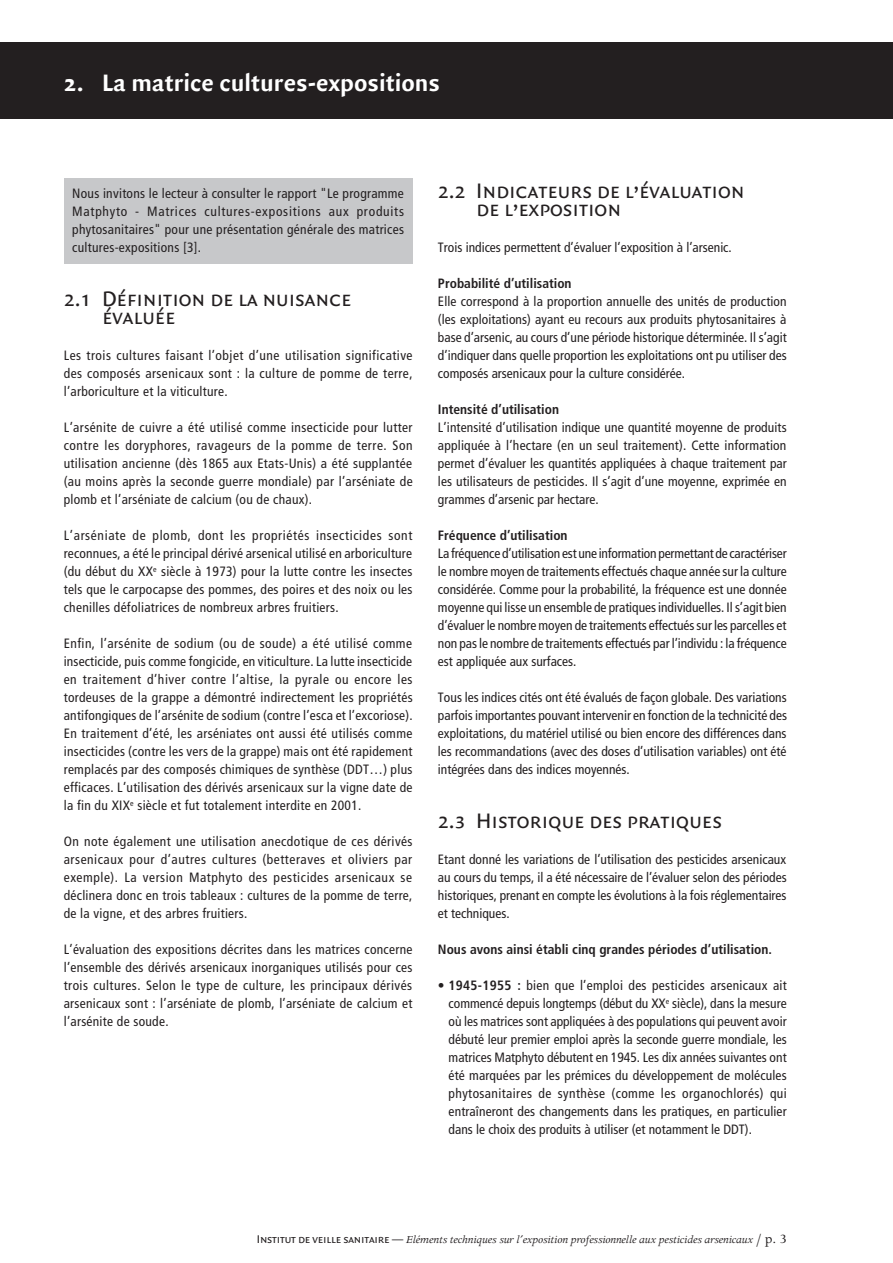
<style>
.page{position:relative;width:893px;height:1263px;background:#fff}
.page>*{position:absolute;margin:0;border:0;box-sizing:border-box;transform-origin:0 0}
.MenP_Titre1_Chap_x{font:700 25.5px "Quadraat Sans";color:#fff}
.MenP_Titre3_xx{font:22.5px/18px "Quadraat Sans Caps";color:#231f20}
.Labeur{font:condensed 13.5px/18px "Frutiger LT Std";letter-spacing:.02em;color:#231f20;text-align:justify}
.Labeur_Puce_2Nv_1sur{font:condensed 13.5px/18px "Frutiger LT Std";color:#231f20;text-align:justify}
.Labeur_solidaire{font:700 condensed 13.5px "Frutiger LT Std";color:#231f20}
.Labeur-2{font:condensed 13.5px "Frutiger LT Std";color:#231f20}
.Labeur_bold{font:700 condensed 13.5px "Frutiger LT Std";color:#231f20}
.Pied_de_page{font:italic 12px "Apollo";letter-spacing:-.015em;color:#231f20}
.s1{font-weight:700}
.s2{font-family:"Quadraat Sans Caps";font-style:normal}
.s3{font-style:normal;font-size:14.25px}
</style>
<div class="page">
<div style="left:0;top:43px;width:893px;height:76px;background:#231f20"></div>
<div style="left:64px;top:178px;width:348px;height:86px;background:#c7c8ca"></div>
<p class="MenP_Titre1_Chap_x" style="left:64px;top:69px;width:378px">2. La matrice cultures-expositions</p>
<p class="Labeur" style="left:72px;top:184px;width:333px">Nous invitons le lecteur à consulter le rapport "Le programme Matphyto - Matrices cultures-expositions aux produits phytosanitaires" pour une présentation générale des matrices cultures-expositions [3].</p>
<p class="MenP_Titre3_xx" style="left:102px;top:290px;width:251px;text-indent:-38px">2.1 Définition de la nuisance évaluée</p>
<p class="Labeur" style="left:64px;top:346px;width:350px">Les trois cultures faisant l’objet d’une utilisation significative des composés arsenicaux sont : la culture de pomme de terre, l’arboriculture et la viticulture.</p>
<p class="Labeur" style="left:64px;top:418px;width:350px">L’arsénite de cuivre a été utilisé comme insecticide pour lutter contre les doryphores, ravageurs de la pomme de terre. Son utilisation ancienne (dès 1865 aux Etats-Unis) a été supplantée (au moins après la seconde guerre mondiale) par l’arséniate de plomb et l’arséniate de calcium (ou de chaux).</p>
<p class="Labeur" style="left:64px;top:526px;width:350px">L’arséniate de plomb, dont les propriétés insecticides sont reconnues, a été le principal dérivé arsenical utilisé en arboriculture (du début du XX<sup>e</sup> siècle à 1973) pour la lutte contre les insectes tels que le carpocapse des pommes, des poires et des noix ou les chenilles défoliatrices de nombreux arbres fruitiers.</p>
<p class="Labeur" style="left:64px;top:634px;width:350px">Enfin, l’arsénite de sodium (ou de soude) a été utilisé comme insecticide, puis comme fongicide, en viticulture. La lutte insecticide en traitement d’hiver contre l’altise, la pyrale ou encore les tordeuses de la grappe a démontré indirectement les propriétés antifongiques de l’arsénite de sodium (contre l’esca et l’excoriose).<br>En traitement d’été, les arséniates ont aussi été utilisés comme insecticides (contre les vers de la grappe) mais ont été rapidement remplacés par des composés chimiques de synthèse (DDT…) plus efficaces. L’utilisation des dérivés arsenicaux sur la vigne date de la fin du XIX<sup>e</sup> siècle et fut totalement interdite en 2001.</p>
<p class="Labeur" style="left:64px;top:832px;width:350px">On note également une utilisation anecdotique de ces dérivés arsenicaux pour d’autres cultures (betteraves et oliviers par exemple). La version Matphyto des pesticides arsenicaux se déclinera donc en trois tableaux : cultures de la pomme de terre, de la vigne, et des arbres fruitiers.</p>
<p class="Labeur" style="left:64px;top:940px;width:350px">L’évaluation des expositions décrites dans les matrices concerne l’ensemble des dérivés arsenicaux inorganiques utilisés pour ces trois cultures. Selon le type de culture, les principaux dérivés arsenicaux sont : l’arséniate de plomb, l’arséniate de calcium et l’arsénite de soude.</p>
<p class="MenP_Titre3_xx" style="left:476px;top:182px;width:270px;text-indent:-38px">2.2 Indicateurs de l’évaluation de l’exposition</p>
<p class="Labeur-2" style="left:438px;top:239px;width:295px">Trois indices permettent d’évaluer l’exposition à l’arsenic.</p>
<p class="Labeur_solidaire" style="left:438px;top:275px;width:135px">Probabilité d’utilisation</p>
<p class="Labeur" style="left:438px;top:292px;width:350px">Elle correspond à la proportion annuelle des unités de production (les exploitations) ayant eu recours aux produits phytosanitaires à base d’arsenic, au cours d’une période historique déterminée. Il s’agit d’indiquer dans quelle proportion les exploitations ont pu utiliser des composés arsenicaux pour la culture considérée.</p>
<p class="Labeur_solidaire" style="left:438px;top:401px;width:123px">Intensité d’utilisation</p>
<p class="Labeur" style="left:438px;top:418px;width:350px">L’intensité d’utilisation indique une quantité moyenne de produits appliquée à l’hectare (en un seul traitement). Cette information permet d’évaluer les quantités appliquées à chaque traitement par les utilisateurs de pesticides. Il s’agit d’une moyenne, exprimée en grammes d’arsenic par hectare.</p>
<p class="Labeur_solidaire" style="left:438px;top:527px;width:131px">Fréquence d’utilisation</p>
<p class="Labeur" style="left:438px;top:544px;width:350px">La fréquence d’utilisation est une information permettant de caractériser le nombre moyen de traitements effectués chaque année sur la culture considérée. Comme pour la probabilité, la fréquence est une donnée moyenne qui lisse un ensemble de pratiques individuelles. Il s’agit bien d’évaluer le nombre moyen de traitements effectués sur les parcelles et non pas le nombre de traitements effectués par l’individu : la fréquence est appliquée aux surfaces.</p>
<p class="Labeur" style="left:438px;top:688px;width:350px">Tous les indices cités ont été évalués de façon globale. Des variations parfois importantes pouvant intervenir en fonction de la technicité des exploitations, du matériel utilisé ou bien encore des différences dans les recommandations (avec des doses d’utilisation variables) ont été intégrées dans des indices moyennés.</p>
<p class="MenP_Titre3_xx" style="left:438px;top:812px;width:285px">2.3 Historique des pratiques</p>
<p class="Labeur" style="left:438px;top:850px;width:350px">Etant donné les variations de l’utilisation des pesticides arsenicaux au cours du temps, il a été nécessaire de l’évaluer selon des périodes historiques, prenant en compte les évolutions à la fois réglementaires et techniques.</p>
<p class="Labeur_bold" style="left:438px;top:941px;width:335px">Nous avons ainsi établi cinq grandes périodes d’utilisation.</p>
<p class="Labeur_Puce_2Nv_1sur" style="left:449px;top:976px;width:340px;text-indent:-11px">• <span class="s1">1945-1955 :</span> bien que l’emploi des pesticides arsenicaux ait commencé depuis longtemps (début du XX<sup>e</sup> siècle), dans la mesure où les matrices sont appliquées à des populations qui peuvent avoir débuté leur premier emploi après la seconde guerre mondiale, les matrices Matphyto débutent en 1945. Les dix années suivantes ont été marquées par les prémices du développement de molécules phytosanitaires de synthèse (comme les organochlorés) qui entraîneront des changements dans les pratiques, en particulier dans le choix des produits à utiliser (et notamment le DDT).</p>
<p class="Pied_de_page" style="left:257px;top:1233px;width:531px"><span class="s2">Institut de veille sanitaire —</span> Eléments techniques sur l’exposition professionnelle aux pesticides arsenicaux <span class="s3">/ p. 3</span></p>
</div>
